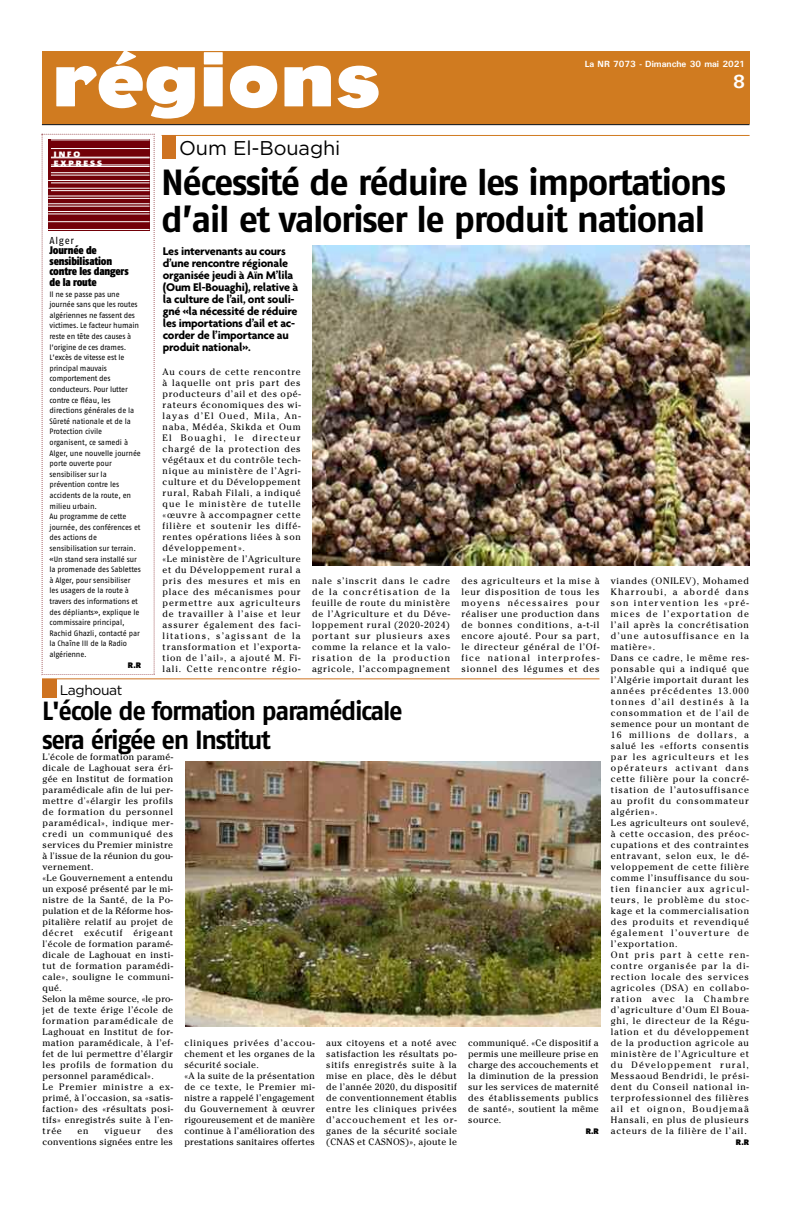
<style>
.page{position:relative;width:792px;height:1224px;background:#fff}
.page>*{position:absolute;margin:0;border:0;box-sizing:border-box;transform-origin:0 0}
.t1{font:700 77.5px "Eagle";color:#fff;scale:1.09 1}
.t2{font:700 36.3px/37px "Fago No";letter-spacing:-.04em;color:#000}
.t3{font:700 26.3px/28.5px "Fago No";letter-spacing:-.055em;color:#000}
.t4{font:19.9px "Gotham";letter-spacing:-.005em;color:#000}
.t5{font:700 19px "Univers";color:#fff}
.t6{font:13.9px "Gotham";letter-spacing:-.03em;color:#000}
.t7{font:700 12px/12px "Agenda";letter-spacing:-.015em;color:#000}
.t8{font:900 11px/10.6px "Fago Co";letter-spacing:-.01em;color:#000}
.t9{font:10px "Fago No";letter-spacing:.075em;color:#000}
.t10{font:9.2px/11px "Cheltenham";letter-spacing:.08em;color:#000;text-align:justify}
.t11{font:9.2px/11px "Cheltenham";letter-spacing:.04em;color:#000}
.t12{font:9.2px/11px "Cheltenham";letter-spacing:.025em;color:#000;text-align:right}
.t13{font:700 9px "Univers";color:#fff}
.t14{font:900 8px "Corpid";color:#000}
.t15{font:7.8px/10.6px "Fago No";letter-spacing:-.01em;color:#000}
.t16{font:900 7.8px/8.6px "Corpid";letter-spacing:.22em;color:#fff;scale:1.13 1}
</style>
<div class="page">
<svg style="left:42px;top:134px;width:113px;height:541px"></svg>
<svg style="left:48px;top:139px;width:102px;height:90px;background:#7c131b"></svg>
<hr style="left:51px;top:140px;width:99px;height:1px;background:#fff">
<hr style="left:51px;top:158px;width:99px;height:1px;background:#fff">
<hr style="left:51px;top:148px;width:99px;height:1px;background:#fff">
<hr style="left:51px;top:166px;width:99px;height:1px;background:#fff">
<hr style="left:51px;top:157px;width:99px;height:1px;background:#fff">
<hr style="left:51px;top:175px;width:99px;height:1px;background:#fff">
<hr style="left:51px;top:165px;width:99px;height:1px;background:#fff">
<hr style="left:51px;top:183px;width:99px;height:1px;background:#fff">
<hr style="left:51px;top:172px;width:99px;height:1px;background:#fff">
<hr style="left:51px;top:190px;width:99px;height:1px;background:#fff">
<hr style="left:48px;top:180px;width:102px;height:1px;background:#fff">
<hr style="left:48px;top:198px;width:102px;height:1px;background:#fff">
<hr style="left:48px;top:188px;width:102px;height:1px;background:#fff">
<hr style="left:48px;top:206px;width:102px;height:1px;background:#fff">
<hr style="left:48px;top:196px;width:102px;height:1px;background:#fff">
<hr style="left:48px;top:214px;width:102px;height:1px;background:#fff">
<hr style="left:48px;top:204px;width:102px;height:1px;background:#fff">
<hr style="left:48px;top:221px;width:102px;height:1px;background:#fff">
<hr style="left:48px;top:211px;width:102px;height:1px;background:#fff">
<hr style="left:48px;top:229px;width:102px;height:1px;background:#fff">
<div style="left:42px;top:51px;width:707px;height:73px;background:#d07b20"></div>
<hr style="left:42px;top:124px;width:708px;height:1px;background:#000">
<hr style="left:162px;top:135px;width:588px;height:1px;background:#d07b20">
<hr style="left:42px;top:678px;width:557px;height:1px;background:#ce7321">
<div style="left:42px;top:679px;width:14px;height:19px;background:#ce7321"></div>
<div style="left:47px;top:232px;width:97px;height:442px;background:#fff"></div>
<div style="left:162px;top:135px;width:14px;height:23px;background:#ce7321"></div>
<img style="left:313px;top:246px;width:437px;height:320px">
<img style="left:185px;top:762px;width:415px;height:264px">
<p class="t1" style="left:51px;top:34px;width:304px">régions</p>
<p class="t13" style="left:585px;top:58px;width:162px">La NR 7073 - Dimanche 30 mai 2021</p>
<p class="t5" style="left:733px;top:70px;width:13px">8</p>
<p class="t4" style="left:179px;top:137px;width:163px">Oum El-Bouaghi</p>
<p class="t16" style="left:54px;top:151px;width:44px">INFO<br>EXPRESS</p>
<p class="t2" style="left:161px;top:167px;width:566px">Nécessité de réduire les importations d’ail et valoriser le produit national</p>
<p class="t9" style="left:50px;top:237px;width:26px">Alger</p>
<p class="t8" style="left:50px;top:246px;width:81px">Journée de sensibilisation contre les dangers de la route</p>
<p class="t15" style="left:50px;top:289px;width:93px">Il ne se passe pas une journée sans que les routes algériennes ne fassent des victimes. Le facteur humain reste en tête des causes à l’origine de ces drames.<br>L’excès de vitesse est le principal mauvais comportement des conducteurs. Pour lutter contre ce fléau, les directions générales de la<br>Sûreté nationale et de la<br>Protection civile organisent, ce samedi à<br>Alger, une nouvelle journée porte ouverte pour sensibiliser sur la prévention contre les accidents de la route, en milieu urbain.<br>Au programme de cette journée, des conférences et des actions de sensibilisation sur terrain. «Un stand sera installé sur la promenade des Sablettes à Alger, pour sensibiliser les usagers de la route à travers des informations et des dépliants», explique le commissaire principal,<br>Rachid Ghazli, contacté par la Chaîne III de la Radio algérienne.</p>
<p class="t14" style="left:128px;top:662px;width:15px">R.R</p>
<p class="t7" style="left:163px;top:245px;width:137px">Les intervenants au cours d’une rencontre régionale organisée jeudi à Aïn M’lila (Oum El-Bouaghi), relative à la culture de l’ail, ont souli&shy;gné «la nécessité de réduire les importations d’ail et ac&shy;corder de l’importance au produit national».</p>
<p class="t10" style="left:163px;top:366px;width:140px;text-align:left">Au cours de cette rencontre à laquelle ont pris part des producteurs d’ail et des opé&shy;rateurs économiques des wi&shy;layas d’El Oued, Mila, An&shy;naba, Médéa, Skikda et Oum<br>El Bouaghi, le directeur chargé de la protection des végétaux et du contrôle tech&shy;nique au ministère de l’Agri&shy;culture et du Développement rural, Rabah Filali, a indiqué que le ministère de tutelle «œuvre à accompagner cette filière et soutenir les diffé&shy;rentes opérations liées à son développement».<br>«Le ministère de l’Agriculture et du Développement rural a pris des mesures et mis en place des mécanismes pour permettre aux agriculteurs de travailler à l’aise et leur assurer également des faci&shy;litations, s’agissant de la transformation et l’exporta&shy;tion de l’ail», a ajouté M. Fi&shy;lali. Cette rencontre régio-</p>
<p class="t10" style="left:312px;top:575px;width:140px">nale s’inscrit dans le cadre de la concrétisation de la feuille de route du ministère de l’Agriculture et du Déve&shy;loppement rural (2020-2024) portant sur plusieurs axes comme la relance et la valo&shy;risation de la production agricole, l’accompagnement</p>
<p class="t10" style="left:461px;top:575px;width:140px">des agriculteurs et la mise à leur disposition de tous les moyens nécessaires pour réaliser une production dans de bonnes conditions, a-t-il encore ajouté. Pour sa part, le directeur général de l’Of&shy;fice national interprofes&shy;sionnel des légumes et des</p>
<p class="t10" style="left:611px;top:575px;width:140px;text-align:left">viandes (ONILEV), Mohamed<br>Kharroubi, a abordé dans son intervention les «pré&shy;mices de l’exportation de l’ail après la concrétisation d’une autosuffisance en la matière».<br>Dans ce cadre, le même res&shy;ponsable qui a indiqué que l’Algérie importait durant les années précédentes 13.000 tonnes d’ail destinés à la consommation et de l'ail de semence pour un montant de<br>16 millions de dollars, a salué les «efforts consentis par les agriculteurs et les opérateurs activant dans cette filière pour la concré&shy;tisation de l’autosuffisance au profit du consommateur algérien».<br>Les agriculteurs ont soulevé, à cette occasion, des préoc&shy;cupations et des contraintes entravant, selon eux, le dé&shy;veloppement de cette filière comme l’insuffisance du sou&shy;tien financier aux agricul&shy;teurs, le problème du stoc&shy;kage et la commercialisation des produits et revendiqué également l’ouverture de l’exportation.<br>Ont pris part à cette ren&shy;contre organisée par la di&shy;rection locale des services agricoles (DSA) en collabo&shy;ration avec la Chambre d’agriculture d’Oum El Boua&shy;ghi, le directeur de la Régu&shy;lation et du développement de la production agricole au ministère de l’Agriculture et du Développement rural,<br>Messaoud Bendridi, le prési&shy;dent du Conseil national in&shy;terprofessionnel des filières ail et oignon, Boudjemaâ<br>Hansali, en plus de plusieurs acteurs de la filière de l’ail.</p>
<p class="t14" style="left:736px;top:1139px;width:15px">R.R</p>
<p class="t6" style="left:60px;top:682px;width:64px">Laghouat</p>
<p class="t3" style="left:42px;top:699px;width:362px">L'école de formation paramédicale sera érigée en Institut</p>
<p class="t11" style="left:43px;top:751px;width:132px">L'école de formation paramé&shy;dicale de Laghouat sera éri&shy;gée en Institut de formation paramédicale afin de lui per&shy;mettre d'«élargir les profils de formation du personnel paramédical», indique mer&shy;credi un communiqué des services du Premier ministre à l'issue de la réunion du gou&shy;vernement.<br>«Le Gouvernement a entendu un exposé présenté par le mi&shy;nistre de la Santé, de la Po&shy;pulation et de la Réforme hos&shy;pitalière relatif au projet de décret exécutif érigeant l'école de formation paramé&shy;dicale de Laghouat en insti&shy;tut de formation paramédi&shy;cale», souligne le communi&shy;qué.<br>Selon la même source, «le pro&shy;jet de texte érige l’école de formation paramédicale de<br>Laghouat en Institut de for&shy;mation paramédicale, à l’ef&shy;fet de lui permettre d’élargir les profils de formation du personnel paramédical».<br>Le Premier ministre a ex&shy;primé, à l'occasion, sa «satis&shy;faction» des «résultats posi&shy;tifs» enregistrés suite à l'en&shy;trée</p>
<p class="t11" style="left:184px;top:1037px;width:132px">cliniques privées d’accou&shy;chement et les organes de la sécurité sociale.<br>«A la suite de la présentation de ce texte, le Premier mi&shy;nistre a rappelé l’engagement du Gouvernement à œuvrer rigoureusement et de manière continue à l’amélioration des prestations sanitaires offertes</p>
<p class="t10" style="left:326px;top:1037px;width:132px">aux citoyens et a noté avec satisfaction les résultats po&shy;sitifs enregistrés suite à la mise en place, dès le début de l’année 2020, du dispositif de conventionnement établis entre les cliniques privées d’accouchement et les or&shy;ganes de la sécurité sociale (CNAS et CASNOS)», ajoute le</p>
<p class="t10" style="left:468px;top:1037px;width:132px">communiqué. «Ce dispositif a permis une meilleure prise en charge des accouchements et la diminution de la pression sur les services de maternité des établissements publics de santé», soutient la même source.</p>
<p class="t12" style="left:43px;top:1125px;width:132px">des<br>conventions signées entre les</p>
<p class="t10" style="left:78px;top:1125px;width:12px">en</p>
<p class="t10" style="left:104px;top:1125px;width:38px">vigueur</p>
<p class="t14" style="left:586px;top:1128px;width:15px">R.R</p>
</div>
